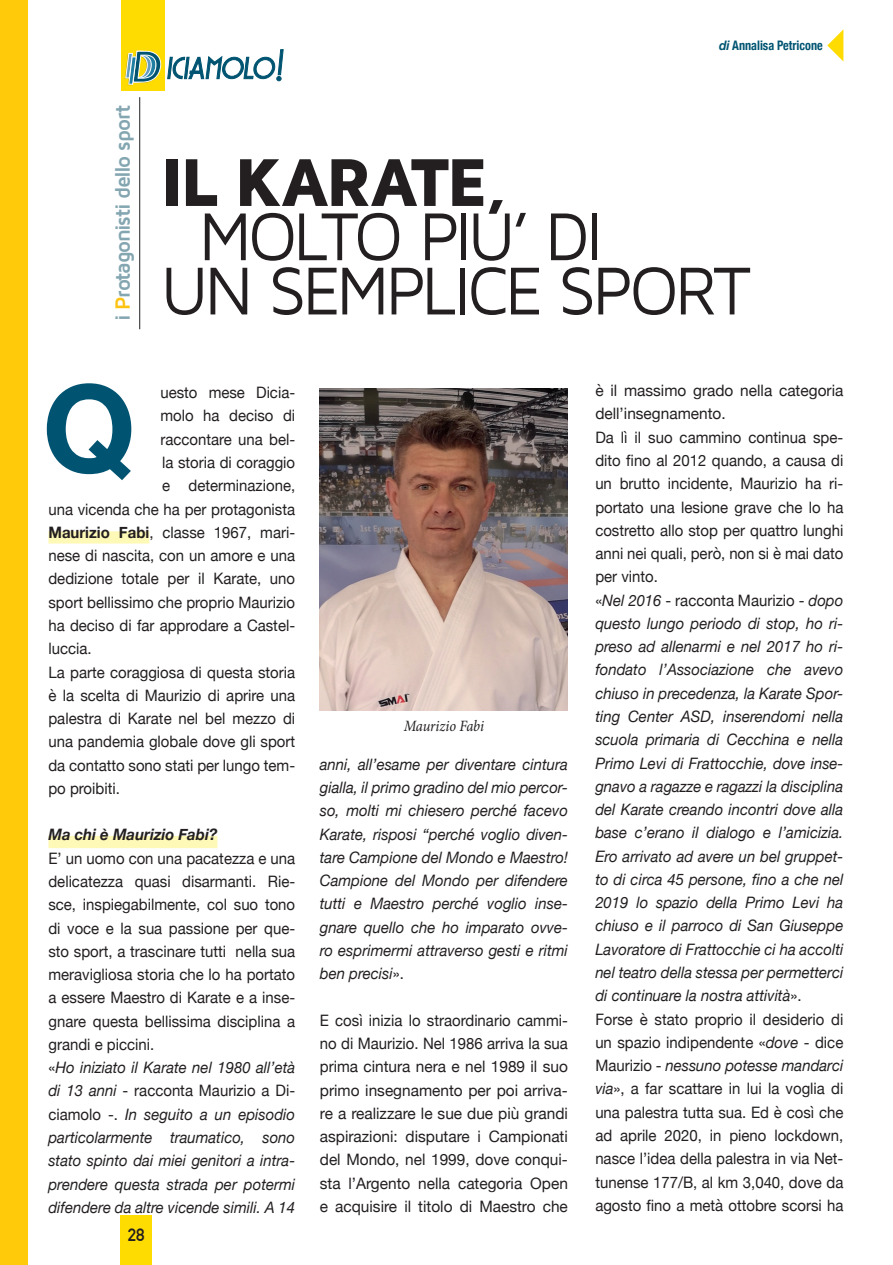
<style>
.page{position:relative;width:893px;height:1265px;background:#fff}
.page>*{position:absolute;margin:0;border:0;box-sizing:border-box;transform-origin:0 0}
.t1{font:700 121.62px "Helvetica Neue";color:#005471}
.t2{font:70px/54.2px "Maven Pro";letter-spacing:-.055em;color:#231f20;scale:.95 1}
.t3{font:900 70px "Maven Pro";letter-spacing:-.05em;color:#231f20;scale:.95 1}
.t4{font:700 21.18px "Maven Pro";letter-spacing:-.065em;color:#84a6b1}
.t5{font:700 17.5px "DIN Alternate";color:#231f20}
.t6{font:italic 15.75px/23.3px "Helvetica Neue";color:#231f20;text-align:justify;scale:.95 1}
.t7{font:15.75px/23.3px "Helvetica Neue";color:#231f20;text-align:justify;scale:.95 1}
.t8{font:italic 700 15.75px "Helvetica Neue";color:#231f20;scale:.95 1}
.t9{font:italic 15.75px "Minion Pro";letter-spacing:-.01em;color:#231f20;scale:.91 1}
.t10{font:700 condensed 13.12px "Helvetica Neue";color:#005471;scale:.93 1}
.s1{color:#fec210}
.s2{font-style:italic;font-stretch:normal}
.s3{font-weight:700}
.s4{font-style:italic}
.s5{font-style:normal}
</style>
<div class="page">
<div style="left:120px;top:1215px;width:31px;height:50px;background:#ffdc01"></div>
<div style="left:0;top:0;width:27px;height:1265px;background:#feca0a"></div>
<div style="left:121px;top:0;width:43px;height:90px;background:#ffdc01"></div>
<svg style="left:125px;top:49px;width:159px;height:36px"></svg>
<hr style="left:139px;top:97px;width:1px;height:232px;background:#231f20">
<svg style="left:827px;top:30px;width:16px;height:31px"></svg>
<div style="left:48px;top:531px;width:101px;height:13px;background:#fff9b8"></div>
<div style="left:48px;top:836px;width:169px;height:12px;background:#fff9b8"></div>
<img style="left:320px;top:388px;width:248px;height:323px">
<h3 class="t4" style="left:111px;top:321px;width:218px;rotate:-90deg">i <span class="s1">P</span>rotagonisti dello sport</h3>
<p class="t10" style="left:719px;top:34px;width:113px"><span class="s2">di</span> Annalisa Petricone</p>
<h2 class="t3" style="left:161px;top:145px;width:367px">IL KARATE,</h2>
<h2 class="t2" style="left:161px;top:210px;width:623px;text-indent:38px">MOLTO PIU’ DI<br>UN SEMPLICE SPORT</h2>
<h1 class="t1" style="left:42px;top:333px;width:95px">Q</h1>
<p class="t7" style="left:160px;top:382px;width:143px">uesto mese Dicia-</p>
<p class="t7" style="left:160px;top:405px;width:143px">molo ha deciso di</p>
<p class="t7" style="left:160px;top:428px;width:143px">raccontare una bel-</p>
<p class="t7" style="left:162px;top:452px;width:142px">la storia di coraggio</p>
<p class="t7" style="left:162px;top:475px;width:142px">e determinazione,</p>
<p class="t7" style="left:48px;top:498px;width:261px">una vicenda che ha per protagonista</p>
<p class="t7" style="left:48px;top:522px;width:261px"><span class="s3">Maurizio Fabi</span>, classe 1967, mari-</p>
<p class="t7" style="left:48px;top:545px;width:261px">nese di nascita, con un amore e una</p>
<p class="t7" style="left:48px;top:568px;width:261px">dedizione totale per il Karate, uno</p>
<p class="t7" style="left:48px;top:591px;width:261px">sport bellissimo che proprio Maurizio</p>
<p class="t7" style="left:48px;top:615px;width:261px">ha deciso di far approdare a Castel-</p>
<p class="t7" style="left:48px;top:638px;width:47px">luccia.</p>
<p class="t7" style="left:48px;top:661px;width:261px">La parte coraggiosa di questa storia</p>
<p class="t7" style="left:48px;top:684px;width:261px">è la scelta di Maurizio di aprire una</p>
<p class="t7" style="left:48px;top:708px;width:261px">palestra di Karate nel bel mezzo di</p>
<p class="t7" style="left:48px;top:731px;width:261px">una pandemia globale dove gli sport</p>
<p class="t7" style="left:48px;top:754px;width:261px">da contatto sono stati per lungo tem-</p>
<p class="t7" style="left:48px;top:778px;width:77px">po proibiti.</p>
<p class="t8" style="left:48px;top:822px;width:179px">Ma chi è Maurizio Fabi?</p>
<p class="t7" style="left:48px;top:847px;width:261px;text-align:left">E’ un uomo con una pacatezza e una delicatezza quasi disarmanti. Rie&shy;sce, inspiegabilmente, col suo tono di voce e la sua passione per que&shy;sto sport, a trascinare tutti nella sua meravigliosa storia che lo ha portato a essere Maestro di Karate e a inse&shy;gnare questa bellissima disciplina a grandi e piccini.<br>«<span class="s4">Ho iniziato il Karate nel 1980 all’età di 13 anni</span> - racconta Maurizio a Di&shy;ciamolo -. <span class="s4">In seguito a un episodio particolarmente traumatico, sono stato spinto dai miei genitori a intra&shy;prendere questa strada per potermi difendere da altre vicende simili. A 14</span></p>
<p class="t5" style="left:128px;top:1222px;width:18px">28</p>
<p class="t9" style="left:404px;top:715px;width:89px">Maurizio Fabi</p>
<p class="t6" style="left:320px;top:753px;width:263px">anni, all’esame per diventare cintura gialla, il primo gradino del mio percor&shy;so, molti mi chiesero perché facevo Karate, risposi “perché voglio diven&shy;tare Campione del Mondo e Maestro!<br>Campione del Mondo per difendere tutti e Maestro perché voglio inse&shy;gnare quello che ho imparato ovve&shy;ro esprimermi attraverso gesti e ritmi ben precisi<span class="s5">».</span></p>
<p class="t7" style="left:320px;top:1009px;width:263px">E così inizia lo straordinario cammi&shy;no di Maurizio. Nel 1986 arriva la sua prima cintura nera e nel 1989 il suo primo insegnamento per poi arriva&shy;re a realizzare le sue due più grandi aspirazioni: disputare i Campionati del Mondo, nel 1999, dove conqui&shy;sta l’Argento nella categoria Open e acquisire il titolo di Maestro che</p>
<p class="t6" style="left:595px;top:380px;width:263px;text-align:left"><span class="s5">è il massimo grado nella categoria dell’insegnamento.<br>Da lì il suo cammino continua spe&shy;dito fino al 2012 quando, a causa di un brutto incidente, Maurizio ha ri&shy;portato una lesione grave che lo ha costretto allo stop per quattro lunghi anni nei quali, però, non si è mai dato per vinto.<br>«</span>Nel 2016 <span class="s5">- racconta Maurizio -</span> dopo questo lungo periodo di stop, ho ri&shy;preso ad allenarmi e nel 2017 ho ri&shy;fondato l’Associazione che avevo chiuso in precedenza, la Karate Spor&shy;ting Center ASD, inserendomi nella scuola primaria di Cecchina e nella Primo Levi di Frattocchie, dove inse&shy;gnavo a ragazze e ragazzi la disciplina del Karate creando incontri dove alla base c’erano il dialogo e l’amicizia.<br>Ero arrivato ad avere un bel gruppet&shy;to di circa 45 persone, fino a che nel 2019 lo spazio della Primo Levi ha chiuso e il parroco di San Giuseppe Lavoratore di Frattocchie ci ha accolti nel teatro della stessa per permetterci di continuare la nostra attività<span class="s5">».<br>Forse è stato proprio il desiderio di un spazio indipendente «</span>dove <span class="s5">- dice Maurizio -</span> nessuno potesse mandarci via<span class="s5">», a far scattare in lui la voglia di una palestra tutta sua. Ed è così che ad aprile 2020, in pieno lockdown, nasce l’idea della palestra in via Net&shy;tunense 177/B, al km 3,040, dove da agosto fino a metà ottobre scorsi ha</span></p>
</div>
